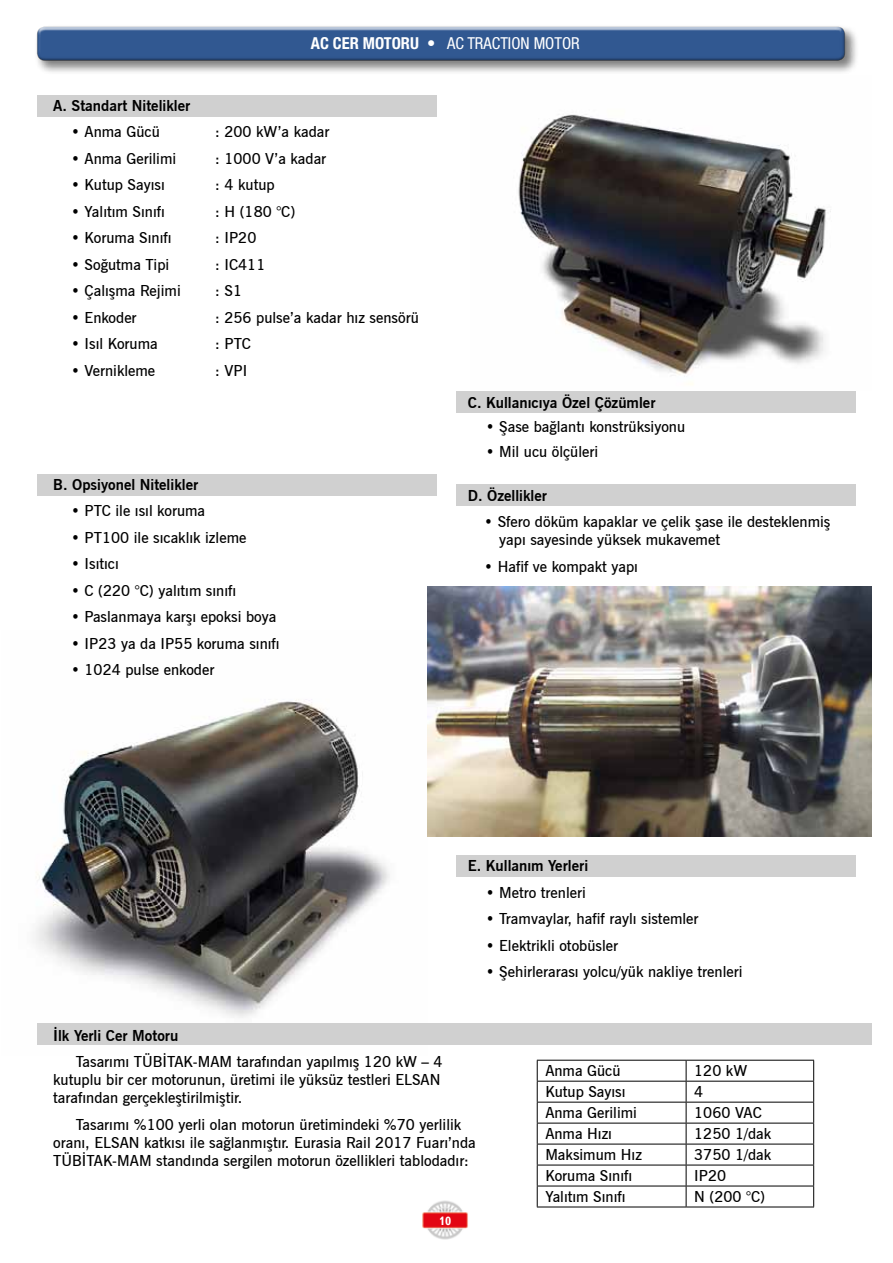
<style>
.page{position:relative;width:893px;height:1263px;background:#fff}
.page>*{position:absolute;margin:0;border:0;box-sizing:border-box;transform-origin:0 0}
.t1{font:condensed 16.5px "Helvetica Neue LT Pro";color:#fff}
.t2{font:600 15px/18px "News Gothic BT";color:#000}
.t3{font:700 15px "News Gothic BT";color:#000}
.t4{font:12px "Gothic 720 BT Bold B";color:#fff}
.s1{font-weight:700}
</style>
<div class="page">
<img style="left:35px;top:699px;width:392px;height:346px">
<img style="left:518px;top:114px;width:313px;height:271px">
<div style="left:37px;top:95px;width:400px;height:21px;background:#d0d0d0"></div>
<div style="left:37px;top:474px;width:400px;height:21px;background:#d0d0d0"></div>
<div style="left:37px;top:1023px;width:835px;height:21px;background:#d0d0d0"></div>
<div style="left:456px;top:392px;width:399px;height:21px;background:#d0d0d0"></div>
<div style="left:456px;top:485px;width:399px;height:21px;background:#d0d0d0"></div>
<div style="left:456px;top:855px;width:399px;height:22px;background:#d0d0d0"></div>
<div style="left:35px;top:24px;width:824px;height:51px;background:#000;opacity:.5"></div>
<div style="left:37px;top:24px;width:810px;height:29px;background:#fff;opacity:.75"></div>
<div style="left:37px;top:27px;width:810px;height:35px;background:#000;opacity:.75"></div>
<img style="left:422px;top:1200px;width:46px;height:40px">
<img style="left:427px;top:586px;width:445px;height:250px">
<hr style="left:537px;top:1060px;width:149px;height:1px;background:#000">
<hr style="left:686px;top:1060px;width:128px;height:1px;background:#000">
<hr style="left:537px;top:1081px;width:149px;height:1px;background:#000">
<hr style="left:686px;top:1081px;width:128px;height:1px;background:#000">
<hr style="left:537px;top:1102px;width:149px;height:1px;background:#000">
<hr style="left:686px;top:1102px;width:128px;height:1px;background:#000">
<hr style="left:537px;top:1123px;width:149px;height:1px;background:#000">
<hr style="left:686px;top:1123px;width:128px;height:1px;background:#000">
<hr style="left:537px;top:1144px;width:149px;height:1px;background:#000">
<hr style="left:686px;top:1144px;width:128px;height:1px;background:#000">
<hr style="left:537px;top:1165px;width:149px;height:1px;background:#000">
<hr style="left:686px;top:1165px;width:128px;height:1px;background:#000">
<hr style="left:537px;top:1186px;width:149px;height:1px;background:#000">
<hr style="left:686px;top:1186px;width:128px;height:1px;background:#000">
<hr style="left:537px;top:1206px;width:149px;height:1px;background:#000">
<hr style="left:686px;top:1206px;width:128px;height:1px;background:#000">
<svg style="left:537px;top:1060px;width:1px;height:146px"></svg>
<svg style="left:686px;top:1060px;width:1px;height:146px"></svg>
<svg style="left:813px;top:1060px;width:1px;height:146px"></svg>
<p class="t1" style="left:311px;top:34px;width:270px"><span class="s1">AC CER MOTORU •</span> AC TRACTION MOTOR</p>
<p class="t3" style="left:53px;top:96px;width:139px">A. Standart Nitelikler</p>
<p class="t2" style="left:71px;top:123px;width:90px">• Anma Gücü</p>
<p class="t2" style="left:215px;top:123px;width:116px">: 200 kW’a kadar</p>
<p class="t2" style="left:71px;top:149px;width:106px">• Anma Gerilimi</p>
<p class="t2" style="left:215px;top:149px;width:113px">: 1000 V’a kadar</p>
<p class="t2" style="left:71px;top:176px;width:95px">• Kutup Sayısı</p>
<p class="t2" style="left:215px;top:176px;width:61px">: 4 kutup</p>
<p class="t2" style="left:71px;top:202px;width:95px">• Yalıtım Sınıfı</p>
<p class="t2" style="left:215px;top:202px;width:82px">: H (180 °C)</p>
<p class="t2" style="left:71px;top:229px;width:102px">• Koruma Sınıfı</p>
<p class="t2" style="left:215px;top:229px;width:43px">: IP20</p>
<p class="t2" style="left:71px;top:255px;width:100px">• Soğutma Tipi</p>
<p class="t2" style="left:215px;top:255px;width:52px">: IC411</p>
<p class="t2" style="left:71px;top:282px;width:111px">• Çalışma Rejimi</p>
<p class="t2" style="left:215px;top:282px;width:28px">: S1</p>
<p class="t2" style="left:71px;top:308px;width:67px">• Enkoder</p>
<p class="t2" style="left:215px;top:308px;width:205px">: 256 pulse’a kadar hız sensörü</p>
<p class="t2" style="left:71px;top:335px;width:88px">• Isıl Koruma</p>
<p class="t2" style="left:215px;top:335px;width:37px">: PTC</p>
<p class="t2" style="left:71px;top:361px;width:86px">• Vernikleme</p>
<p class="t2" style="left:215px;top:361px;width:34px">: VPI</p>
<p class="t3" style="left:53px;top:475px;width:147px">B. Opsiyonel Nitelikler</p>
<p class="t2" style="left:71px;top:502px;width:135px">• PTC ile ısıl koruma</p>
<p class="t2" style="left:71px;top:528px;width:177px">• PT100 ile sıcaklık izleme</p>
<p class="t2" style="left:71px;top:555px;width:49px">• Isıtıcı</p>
<p class="t2" style="left:71px;top:581px;width:167px">• C (220 °C) yalıtım sınıfı</p>
<p class="t2" style="left:71px;top:608px;width:207px">• Paslanmaya karşı epoksi boya</p>
<p class="t2" style="left:71px;top:634px;width:210px">• IP23 ya da IP55 koruma sınıfı</p>
<p class="t2" style="left:71px;top:661px;width:145px">• 1024 pulse enkoder</p>
<p class="t3" style="left:468px;top:394px;width:189px">C. Kullanıcıya Özel Çözümler</p>
<p class="t2" style="left:486px;top:418px;width:201px">• Şase bağlantı konstrüksiyonu</p>
<p class="t2" style="left:486px;top:442px;width:114px">• Mil ucu ölçüleri</p>
<p class="t3" style="left:468px;top:486px;width:81px">D. Özellikler</p>
<p class="t2" style="left:499px;top:513px;width:333px;text-indent:-15px">• Sfero döküm kapaklar ve çelik şase ile desteklenmiş yapı sayesinde yüksek mukavemet</p>
<p class="t2" style="left:484px;top:557px;width:155px">• Hafif ve kompakt yapı</p>
<p class="t3" style="left:468px;top:856px;width:122px">E. Kullanım Yerleri</p>
<p class="t2" style="left:486px;top:883px;width:102px">• Metro trenleri</p>
<p class="t2" style="left:486px;top:909px;width:214px">• Tramvaylar, hafif raylı sistemler</p>
<p class="t2" style="left:486px;top:936px;width:134px">• Elektrikli otobüsler</p>
<p class="t2" style="left:486px;top:962px;width:258px">• Şehirlerarası yolcu/yük nakliye trenleri</p>
<p class="t3" style="left:53px;top:1026px;width:127px">İlk Yerli Cer Motoru</p>
<p class="t2" style="left:53px;top:1053px;width:391px;text-indent:22px">Tasarımı TÜBİTAK-MAM tarafından yapılmış 120 kW – 4 kutuplu bir cer motorunun, üretimi ile yüksüz testleri ELSAN tarafından gerçekleştirilmiştir.</p>
<p class="t2" style="left:53px;top:1115px;width:424px;text-align:center">Tasarımı %100 yerli olan motorun üretimindeki %70 yerlilik oranı, ELSAN katkısı ile sağlanmıştır. Eurasia Rail 2017 Fuarı’nda<br>TÜBİTAK-MAM standında sergilen motorun özellikleri tablodadır:</p>
<p class="t4" style="left:439px;top:1213px;width:14px">10</p>
<p class="t2" style="left:545px;top:1062px;width:77px">Anma Gücü</p>
<p class="t2" style="left:694px;top:1062px;width:55px">120 kW</p>
<p class="t2" style="left:545px;top:1083px;width:82px">Kutup Sayısı</p>
<p class="t2" style="left:694px;top:1083px;width:11px">4</p>
<p class="t2" style="left:545px;top:1104px;width:93px">Anma Gerilimi</p>
<p class="t2" style="left:694px;top:1104px;width:69px">1060 VAC</p>
<p class="t2" style="left:545px;top:1125px;width:68px">Anma Hızı</p>
<p class="t2" style="left:694px;top:1125px;width:79px">1250 1/dak</p>
<p class="t2" style="left:545px;top:1146px;width:98px">Maksimum Hız</p>
<p class="t2" style="left:694px;top:1146px;width:79px">3750 1/dak</p>
<p class="t2" style="left:545px;top:1167px;width:88px">Koruma Sınıfı</p>
<p class="t2" style="left:694px;top:1167px;width:33px">IP20</p>
<p class="t2" style="left:545px;top:1188px;width:82px">Yalıtım Sınıfı</p>
<p class="t2" style="left:694px;top:1188px;width:72px">N (200 °C)</p>
</div>
